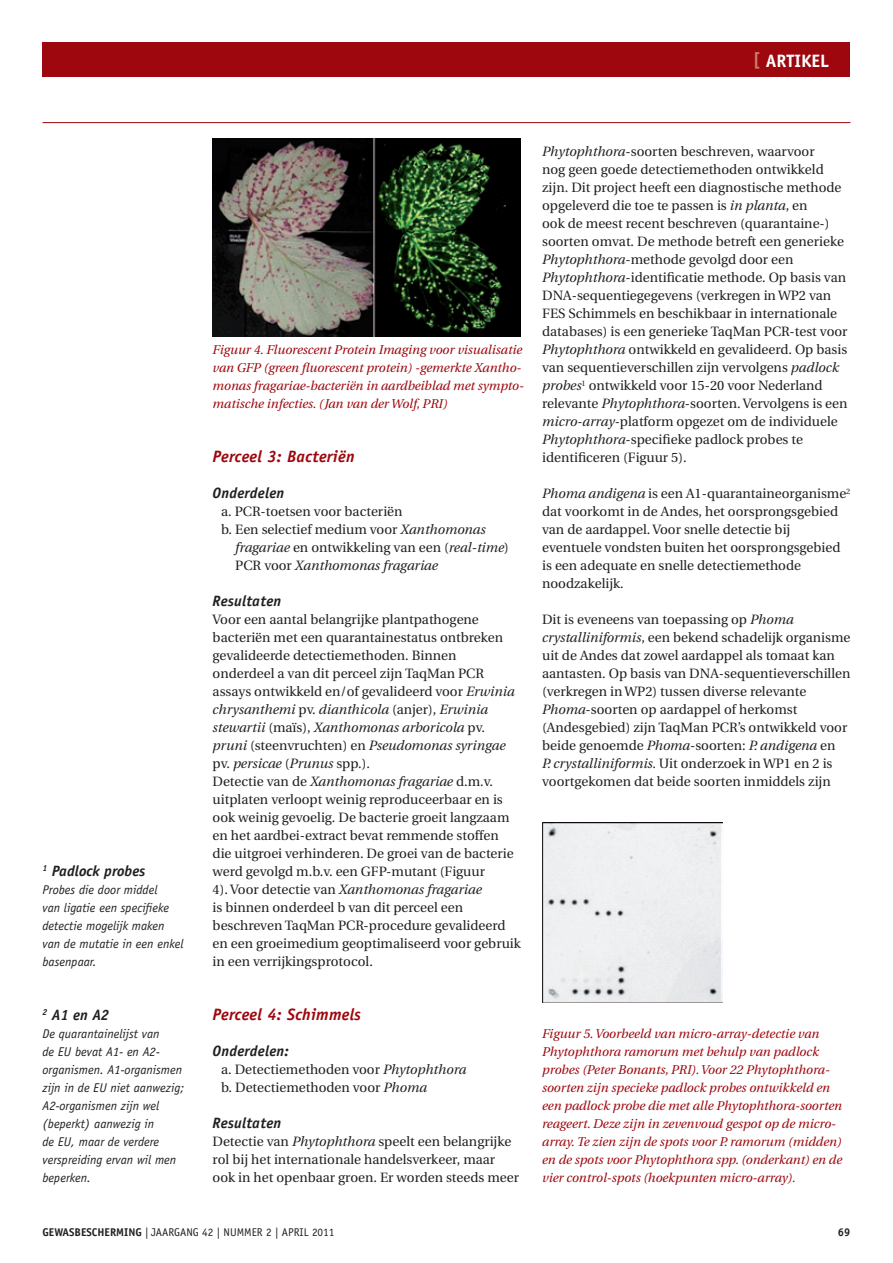
<style>
.page{position:relative;width:893px;height:1263px;background:#fff}
.page>*{position:absolute;margin:0;border:0;box-sizing:border-box;transform-origin:0 0}
.t1{font:700 18px "Officina Sans";color:#fff}
.t2{font:italic 700 16.5px "Officina Sans";letter-spacing:.015em;color:#9d070d}
.t3{font:italic 700 15px "Officina Sans";letter-spacing:.015em;color:#231f20}
.t4{font:13.5px/18px "Utopia";color:#231f20}
.t5{font:italic 13.5px "Utopia";color:#231f20}
.t6{font:italic 12.75px/18px "Utopia";color:#9d070d}
.t7{font:italic 12.75px/18px "Officina Sans";color:#231f20}
.t8{font:11.25px "Officina Sans";color:#231f20}
.t9{font:700 11.25px "Officina Sans";color:#231f20}
.s1{color:#cb7c64}
.s2{font-style:italic}
.s3{font-style:normal}
.s4{font-weight:700}
</style>
<div class="page">
<div style="left:43px;top:43px;width:807px;height:34px;background:#9d070d"></div>
<hr style="left:43px;top:122px;width:807px;height:1px;background:#9d070d">
<img style="left:213px;top:138px;width:308px;height:198px">
<img style="left:542px;top:822px;width:180px;height:180px">
<h1 class="t1" style="left:753px;top:49px;width:78px"><span class="s1">[</span> ARTIKEL</h1>
<p class="t4" style="left:542px;top:143px;width:307px"><span class="s2">Phytophthora</span>-soorten beschreven, waarvoor<br>nog geen goede detectiemethoden ontwikkeld zijn. Dit project heeft een diagnostische methode opgeleverd die toe te passen is <span class="s2">in planta</span>, en<br>ook de meest recent beschreven (quarantaine‑) soorten omvat. De methode betreft een generieke <span class="s2">Phytophthora</span>-methode gevolgd door een <span class="s2">Phytophthora</span>-identificatie methode. Op basis van DNA-sequentiegegevens (verkregen in WP2 van FES Schimmels en beschikbaar in internationale databases) is een generieke TaqMan PCR-test voor <span class="s2">Phytophthora</span> ontwikkeld en gevalideerd. Op basis van sequentieverschillen zijn vervolgens <span class="s2">padlock probes</span><sup>1</sup> ontwikkeld voor 15-20 voor Nederland relevante <span class="s2">Phytophthora</span>-soorten. Vervolgens is een <span class="s2">micro-array</span>-platform opgezet om de individuele <span class="s2">Phytophthora</span>-specifieke padlock probes te identificeren (Figuur 5).</p>
<p class="t4" style="left:542px;top:485px;width:310px"><span class="s2">Phoma andigena</span> is een A1-quarantaineorganisme<sup>2 </sup>dat voorkomt in de Andes, het oorsprongsgebied van de aardappel. Voor snelle detectie bij eventuele vondsten buiten het oorsprongsgebied is een adequate en snelle detectiemethode noodzakelijk.</p>
<p class="t4" style="left:542px;top:611px;width:310px">Dit is eveneens van toepassing op <span class="s2">Phoma crystalliniformis</span>, een bekend schadelijk organisme uit de Andes dat zowel aardappel als tomaat kan aantasten. Op basis van DNA-sequentieverschillen (verkregen in WP2) tussen diverse relevante <span class="s2">Phoma</span>-soorten op aardappel of herkomst (Andesgebied) zijn TaqMan PCR’s ontwikkeld voor beide genoemde <span class="s2">Phoma</span>-soorten: <span class="s2">P. andigena</span> en<br><span class="s2">P. crystalliniformis.</span> Uit onderzoek in WP1 en 2 is voortgekomen dat beide soorten inmiddels zijn</p>
<p class="t6" style="left:213px;top:341px;width:313px">Figuur 4. Fluorescent Protein Imaging voor visualisatie van GFP (green fluorescent protein) -gemerkte Xantho&shy;monas fragariae-bacteriën in aardbeiblad met sympto&shy;matische infecties. (Jan van der Wolf, PRI)</p>
<p class="t2" style="left:213px;top:447px;width:143px">Perceel 3: Bacteriën</p>
<p class="t3" style="left:213px;top:484px;width:73px">Onderdelen</p>
<p class="t4" style="left:221px;top:503px;width:183px">a. PCR-toetsen voor bacteriën</p>
<p class="t4" style="left:221px;top:521px;width:266px">b. Een selectief medium voor <span class="s2">Xanthomonas</span></p>
<p class="t4" style="left:235px;top:539px;width:275px"><span class="s2">fragariae</span> en ontwikkeling van een (<span class="s2">real-time</span>)</p>
<p class="t5" style="left:235px;top:558px;width:204px"><span class="s3">PCR voor</span> Xanthomonas fragariae</p>
<p class="t3" style="left:213px;top:592px;width:70px">Resultaten</p>
<p class="t4" style="left:213px;top:611px;width:310px">Voor een aantal belangrijke plantpathogene bacteriën met een quarantainestatus ontbreken gevalideerde detectiemethoden. Binnen onderdeel a van dit perceel zijn TaqMan PCR assays ontwikkeld en/of gevalideerd voor <span class="s2">Erwinia chrysanthemi</span> pv. <span class="s2">dianthicola</span> (anjer), <span class="s2">Erwinia stewartii</span> (maïs), <span class="s2">Xanthomonas arboricola</span> pv. <span class="s2">pruni</span> (steenvruchten) en <span class="s2">Pseudomonas syringae </span>pv. <span class="s2">persicae</span> (<span class="s2">Prunus</span> spp.).<br>Detectie van de <span class="s2">Xanthomonas fragariae</span> d.m.v. uitplaten verloopt weinig reproduceerbaar en is ook weinig gevoelig. De bacterie groeit langzaam en het aardbei-extract bevat remmende stoffen die uitgroei verhinderen. De groei van de bacterie werd gevolgd m.b.v. een GFP-mutant (Figuur<br>4). Voor detectie van <span class="s2">Xanthomonas fragariae<br></span>is binnen onderdeel b van dit perceel een beschreven TaqMan PCR-procedure gevalideerd en een groeimedium geoptimaliseerd voor gebruik in een verrijkingsprotocol.</p>
<p class="t2" style="left:213px;top:1005px;width:150px">Perceel 4: Schimmels</p>
<p class="t3" style="left:213px;top:1042px;width:78px">Onderdelen:</p>
<p class="t4" style="left:221px;top:1061px;width:247px">a. Detectiemethoden voor <span class="s2">Phytophthora </span>b. Detectiemethoden voor <span class="s2">Phoma</span></p>
<p class="t3" style="left:213px;top:1114px;width:70px">Resultaten</p>
<p class="t4" style="left:213px;top:1133px;width:308px">Detectie van <span class="s2">Phytophthora</span> speelt een belangrijke rol bij het internationale handelsverkeer, maar ook in het openbaar groen. Er worden steeds meer</p>
<p class="t3" style="left:43px;top:862px;width:104px"><sup>1</sup> Padlock probes</p>
<p class="t7" style="left:43px;top:881px;width:142px">Probes die door middel<br>van ligatie een specifieke detectie mogelijk maken van de mutatie in een enkel basenpaar.</p>
<p class="t3" style="left:43px;top:1006px;width:68px"><sup>2</sup> A1 en A2</p>
<p class="t7" style="left:43px;top:1025px;width:143px">De quarantainelijst van<br>de EU bevat A1- en A2- organismen. A1-organismen zijn in de EU niet aanwezig;<br>A2-organismen zijn wel (beperkt) aanwezig in<br>de EU, maar de verdere verspreiding ervan wil men beperken.</p>
<p class="t6" style="left:542px;top:1025px;width:302px">Figuur 5. Voorbeeld van micro-array-detectie van Phytophthora ramorum met behulp van padlock probes (Peter Bonants, PRI). Voor 22 Phytophthora&shy;soorten zijn specieke padlock probes ontwikkeld en een padlock probe die met alle Phytophthora-soorten reageert. Deze zijn in zevenvoud gespot op de micro&shy;array. Te zien zijn de spots voor P. ramorum (midden) en de spots voor Phytophthora spp. (onderkant) en de vier control-spots (hoekpunten micro-array).</p>
<p class="t8" style="left:43px;top:1226px;width:293px"><span class="s4">GEWASBESCHERMING</span> | JAARGANG 42 | NUMMER 2 | APRIL 2011</p>
<p class="t9" style="left:838px;top:1225px;width:14px">69</p>
</div>
